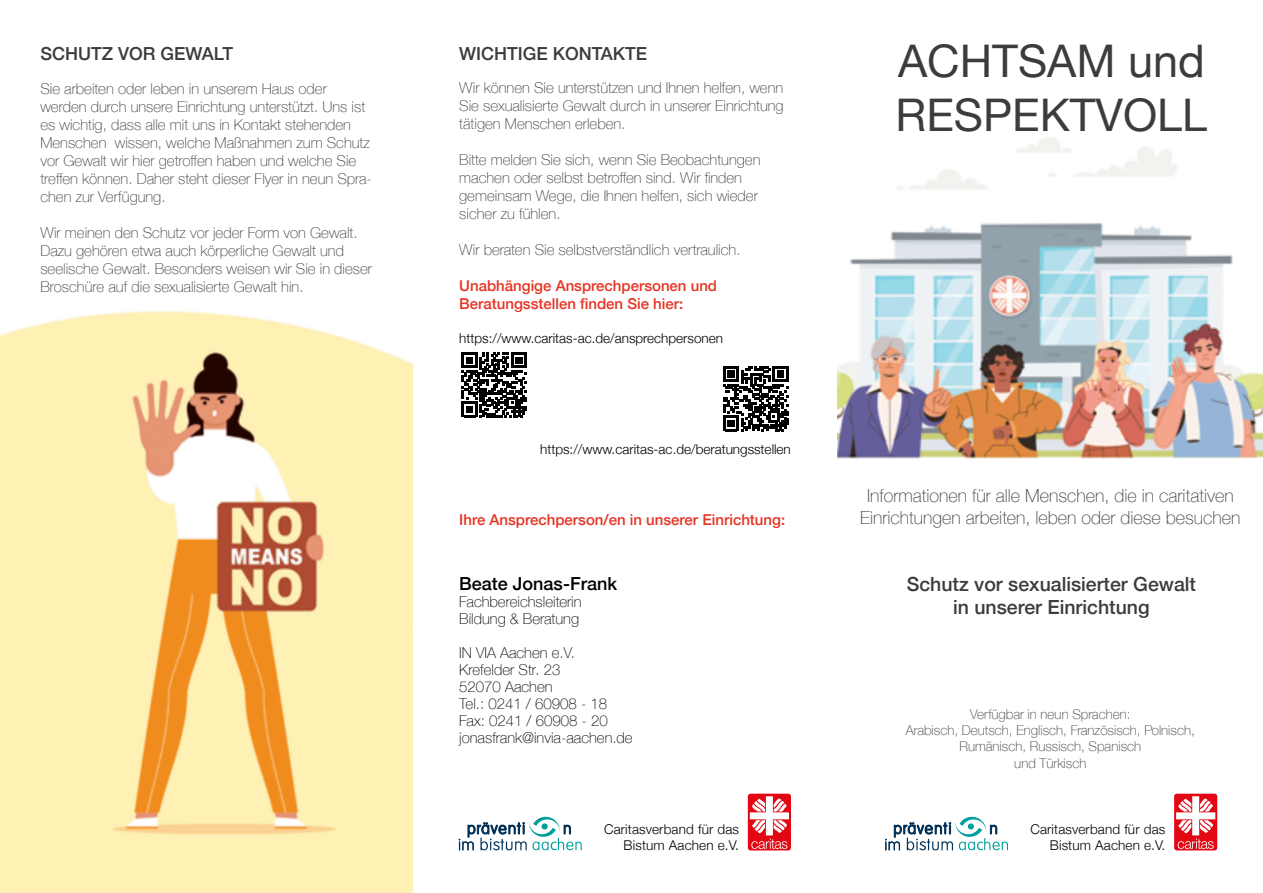
<style>
.page{position:relative;width:1263px;height:893px;background:#fff}
.page>*{position:absolute;margin:0;border:0;box-sizing:border-box;transform-origin:0 0}
.t1{font:45px/54px "Helvetica Neue";color:#3c3c3b}
.t2{font:500 19.5px/23.4px "Helvetica Neue";color:#3c3c3b;text-align:center}
.t3{font:100 18px/21.6px "Helvetica Neue";color:#3c3c3b;text-align:center}
.t4{font:500 18px "Helvetica Neue";color:#3c3c3b}
.t5{font:500 18px "Helvetica Neue";color:#000}
.t6{font:100 15px/18px "Helvetica Neue";color:#3c3c3b}
.t7{font:100 15px/17px "Helvetica Neue";color:#000}
.t8{font:500 15px/18px "Helvetica Neue";color:#e63323}
.t9{font:300 13.5px/16.2px "Helvetica Neue";color:#000;text-align:right}
.t10{font:100 13.5px/16.2px "Helvetica Neue";color:#3c3c3b;text-align:center}
</style>
<div class="page">
<img style="left:0;top:311px;width:412px;height:582px">
<svg style="left:462px;top:352px;width:65px;height:65px"></svg>
<svg style="left:723px;top:366px;width:65px;height:65px"></svg>
<div style="left:748px;top:794px;width:43px;height:56px;background:#e30613;border-radius:3px"></div>
<svg style="left:750px;top:796px;width:39px;height:53px"></svg>
<svg style="left:459px;top:816px;width:123px;height:34px"></svg>
<img style="left:850px;top:138px;width:413px;height:320px">
<div style="left:1174px;top:794px;width:43px;height:56px;background:#e30613;border-radius:3px"></div>
<svg style="left:1176px;top:796px;width:39px;height:53px"></svg>
<svg style="left:885px;top:816px;width:123px;height:34px"></svg>
<img style="left:838px;top:323px;width:420px;height:136px">
<p class="t4" style="left:40px;top:43px;width:194px">SCHUTZ VOR GEWALT</p>
<p class="t6" style="left:40px;top:80px;width:333px">Sie arbeiten oder leben in unserem Haus oder werden durch unsere Einrichtung unterstützt. Uns ist es wichtig, dass alle mit uns in Kontakt stehenden Menschen wissen, welche Maßnahmen zum Schutz vor Gewalt wir hier getroffen haben und welche Sie treffen können. Daher steht dieser Flyer in neun Spra&shy;chen zur Verfügung.</p>
<p class="t6" style="left:40px;top:224px;width:333px">Wir meinen den Schutz vor jeder Form von Gewalt.<br>Dazu gehören etwa auch körperliche Gewalt und seelische Gewalt. Besonders weisen wir Sie in dieser Broschüre auf die sexualisierte Gewalt hin.</p>
<p class="t4" style="left:459px;top:43px;width:190px">WICHTIGE KONTAKTE</p>
<p class="t6" style="left:459px;top:79px;width:326px;text-align:justify">Wir können Sie unterstützen und Ihnen helfen, wenn Sie sexualisierte Gewalt durch in unserer Einrichtung tätigen Menschen erleben.</p>
<p class="t6" style="left:459px;top:151px;width:303px">Bitte melden Sie sich, wenn Sie Beobachtungen machen oder selbst betroffen sind. Wir finden gemeinsam Wege, die Ihnen helfen, sich wieder sicher zu fühlen.</p>
<p class="t6" style="left:459px;top:241px;width:283px">Wir beraten Sie selbstverständlich vertraulich.</p>
<p class="t8" style="left:459px;top:276px;width:259px">Unabhängige Ansprechpersonen und<br>Beratungsstellen finden Sie hier:</p>
<p class="t9" style="left:459px;top:329px;width:265px">https://www.caritas-ac.de/ansprechpersonen</p>
<p class="t9" style="left:540px;top:441px;width:252px">https://www.caritas-ac.de/beratungsstellen</p>
<p class="t8" style="left:459px;top:510px;width:327px">Ihre Ansprechperson/en in unserer Einrichtung:</p>
<p class="t5" style="left:459px;top:572px;width:159px">Beate Jonas-Frank</p>
<p class="t7" style="left:459px;top:593px;width:124px">Fachbereichsleiterin<br>Bildung &amp; Beratung</p>
<p class="t7" style="left:459px;top:644px;width:175px">IN VIA Aachen e.V.<br>Krefelder Str. 23<br>52070 Aachen<br>Tel.: 0241 / 60908 - 18<br>Fax: 0241 / 60908 - 20 jonasfrank@invia-aachen.de</p>
<p class="t9" style="left:604px;top:821px;width:136px">Caritasverband für das<br>Bistum Aachen e.V.</p>
<h1 class="t1" style="left:895px;top:33px;width:313px">ACHTSAM und<br>RESPEKTVOLL</h1>
<p class="t3" style="left:860px;top:485px;width:382px">Informationen für alle Menschen, die in caritativen<br>Einrichtungen arbeiten, leben oder diese besuchen</p>
<h2 class="t2" style="left:907px;top:572px;width:291px">Schutz vor sexualisierter Gewalt in unserer Einrichtung</h2>
<p class="t10" style="left:906px;top:706px;width:290px">Verfügbar in neun Sprachen:<br>Arabisch, Deutsch, Englisch, Französisch, Polnisch,<br>Rumänisch, Russisch, Spanisch<br>und Türkisch</p>
<p class="t9" style="left:1030px;top:821px;width:136px">Caritasverband für das<br>Bistum Aachen e.V.</p>
</div>
